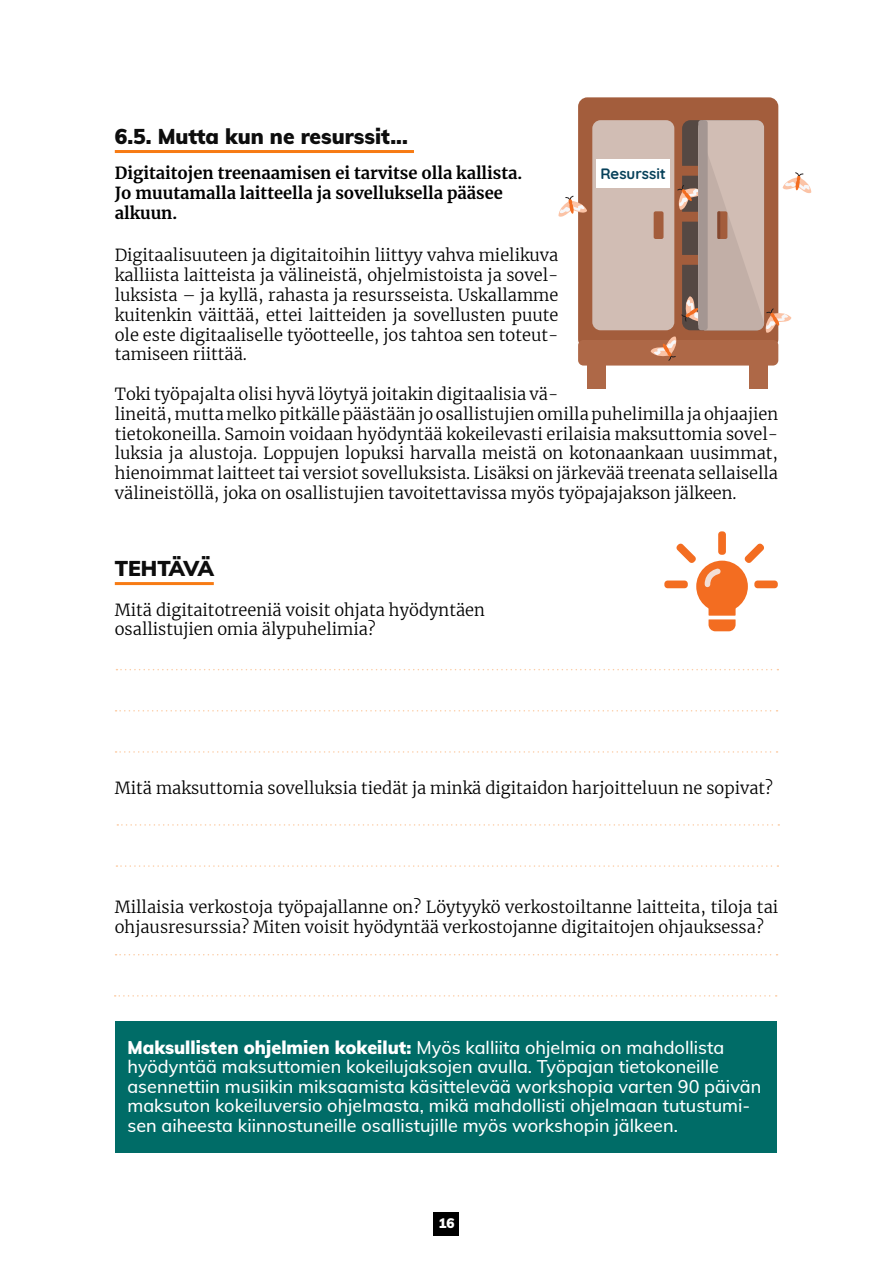
<style>
.page{position:relative;width:893px;height:1263px;background:#fff}
.page>*{position:absolute;margin:0;border:0;box-sizing:border-box;transform-origin:0 0}
.H2_-_alleviivaus{font:900 21px "Mulish";color:#0d0d0d}
.H2_-_alleviivaus-2{font:900 21px "Mulish";letter-spacing:-.035em;color:#0d0d0d}
.Leipäteksti{font:500 18px/19.5px "Mulish";color:#fff}
.Leipäteksti-2{font:300 16.5px/19.8px "Merriweather";color:#000}
.Leipäteksti-3{font:700 16.5px "Merriweather";color:#000}
.t1{font:300 15px "Quicksand";color:#07415a}
.t2{font:900 13.5px "Mulish";color:#fff}
.s1{font-weight:900}
</style>
<div class="page">
<div style="left:434px;top:1212px;width:25px;height:24px;background:#000"></div>
<hr style="left:115px;top:150px;width:299px;height:3px;background:#f77b14">
<hr style="left:115px;top:582px;width:99px;height:3px;background:#f77b14">
<div style="left:578px;top:97px;width:200px;height:251px;background:#a35d3c;border-radius:9px"></div>
<div style="left:578px;top:340px;width:200px;height:26px;background:#ae6847;border-radius:5px"></div>
<div style="left:587px;top:358px;width:18px;height:31px;background:#ae6847"></div>
<div style="left:750px;top:358px;width:18px;height:31px;background:#ae6847"></div>
<div style="left:592px;top:120px;width:82px;height:210px;background:#d1bdb4;border-radius:8px"></div>
<div style="left:596px;top:159px;width:74px;height:29px;background:#fff"></div>
<svg style="left:558px;top:195px;width:29px;height:22px"></svg>
<svg style="left:651px;top:124px;width:160px;height:237px"></svg>
<div style="left:696px;top:561px;width:52px;height:51px;background:#f36d21;border-radius:50%"></div>
<svg style="left:708px;top:608px;width:28px;height:23px"></svg>
<svg style="left:702px;top:566px;width:19px;height:22px"></svg>
<svg style="left:744px;top:543px;width:20px;height:20px"></svg>
<div style="left:718px;top:531px;width:8px;height:24px;background:#f36d21;border-radius:3px"></div>
<div style="left:754px;top:580px;width:24px;height:8px;background:#f36d21;border-radius:3px"></div>
<svg style="left:676px;top:543px;width:20px;height:20px"></svg>
<div style="left:664px;top:580px;width:24px;height:8px;background:#f36d21;border-radius:3px"></div>
<svg style="left:116px;top:669px;width:662px;height:1px"></svg>
<svg style="left:116px;top:710px;width:661px;height:1px"></svg>
<svg style="left:116px;top:751px;width:661px;height:2px"></svg>
<div style="left:116px;top:1021px;width:661px;height:132px;background:#006c67"></div>
<svg style="left:117px;top:824px;width:662px;height:2px"></svg>
<svg style="left:116px;top:865px;width:662px;height:2px"></svg>
<svg style="left:116px;top:954px;width:661px;height:1px"></svg>
<svg style="left:115px;top:995px;width:662px;height:2px"></svg>
<p class="H2_-_alleviivaus" style="left:115px;top:121px;width:295px">6.5. Mutta kun ne resurssit...</p>
<p class="Leipäteksti-3" style="left:115px;top:162px;width:409px">Digitaitojen treenaamisen ei tarvitse olla kallista.</p>
<p class="Leipäteksti-3" style="left:115px;top:182px;width:390px">Jo muutamalla laitteella ja sovelluksella pääsee</p>
<p class="Leipäteksti-3" style="left:115px;top:201px;width:64px">alkuun.</p>
<p class="t1" style="left:600px;top:162px;width:67px">Resurssit</p>
<p class="Leipäteksti-2" style="left:115px;top:245px;width:445px;text-align:justify">Digitaalisuuteen ja digitaitoihin liittyy vahva mielikuva kalliista laitteista ja välineistä, ohjelmistoista ja sovel&shy;luksista – ja kyllä, rahasta ja resursseista. Uskallamme kuitenkin väittää, ettei laitteiden ja sovellusten puute ole este digitaaliselle työotteelle, jos tahtoa sen toteut&shy;tamiseen riittää.</p>
<p class="Leipäteksti-2" style="left:115px;top:384px;width:665px">Toki työpajalta olisi hyvä löytyä joitakin digitaalisia vä-<br>lineitä, mutta melko pitkälle päästään jo osallistujien omilla puhelimilla ja ohjaajien tietokoneilla. Samoin voidaan hyödyntää kokeilevasti erilaisia maksuttomia sovel&shy;luksia ja alustoja. Loppujen lopuksi harvalla meistä on kotonaankaan uusimmat, hienoimmat laitteet tai versiot sovelluksista. Lisäksi on järkevää treenata sellaisella välineistöllä, joka on osallistujien tavoitettavissa myös työpajajakson jälkeen.</p>
<p class="H2_-_alleviivaus-2" style="left:115px;top:553px;width:100px">TEHTÄVÄ</p>
<p class="Leipäteksti-2" style="left:115px;top:599px;width:372px">Mitä digitaitotreeniä voisit ohjata hyödyntäen</p>
<p class="Leipäteksti-2" style="left:115px;top:619px;width:262px">osallistujien omia älypuhelimia?</p>
<p class="Leipäteksti-2" style="left:115px;top:777px;width:660px">Mitä maksuttomia sovelluksia tiedät ja minkä digitaidon harjoitteluun ne sopivat?</p>
<p class="Leipäteksti-2" style="left:115px;top:896px;width:665px">Millaisia verkostoja työpajallanne on? Löytyykö verkostoiltanne laitteita, tiloja tai ohjausresurssia? Miten voisit hyödyntää verkostojanne digitaitojen ohjauksessa?</p>
<p class="Leipäteksti" style="left:127px;top:1036px;width:635px"><span class="s1">Maksullisten ohjelmien kokeilut:</span> Myös kalliita ohjelmia on mahdollista hyödyntää maksuttomien kokeilujaksojen avulla. Työpajan tietokoneille asennettiin musiikin miksaamista käsittelevää workshopia varten 90 päivän maksuton kokeiluversio ohjelmasta, mikä mahdollisti ohjelmaan tutustumi&shy;sen aiheesta kiinnostuneille osallistujille myös workshopin jälkeen.</p>
<p class="t2" style="left:438px;top:1214px;width:18px">16</p>
</div>
